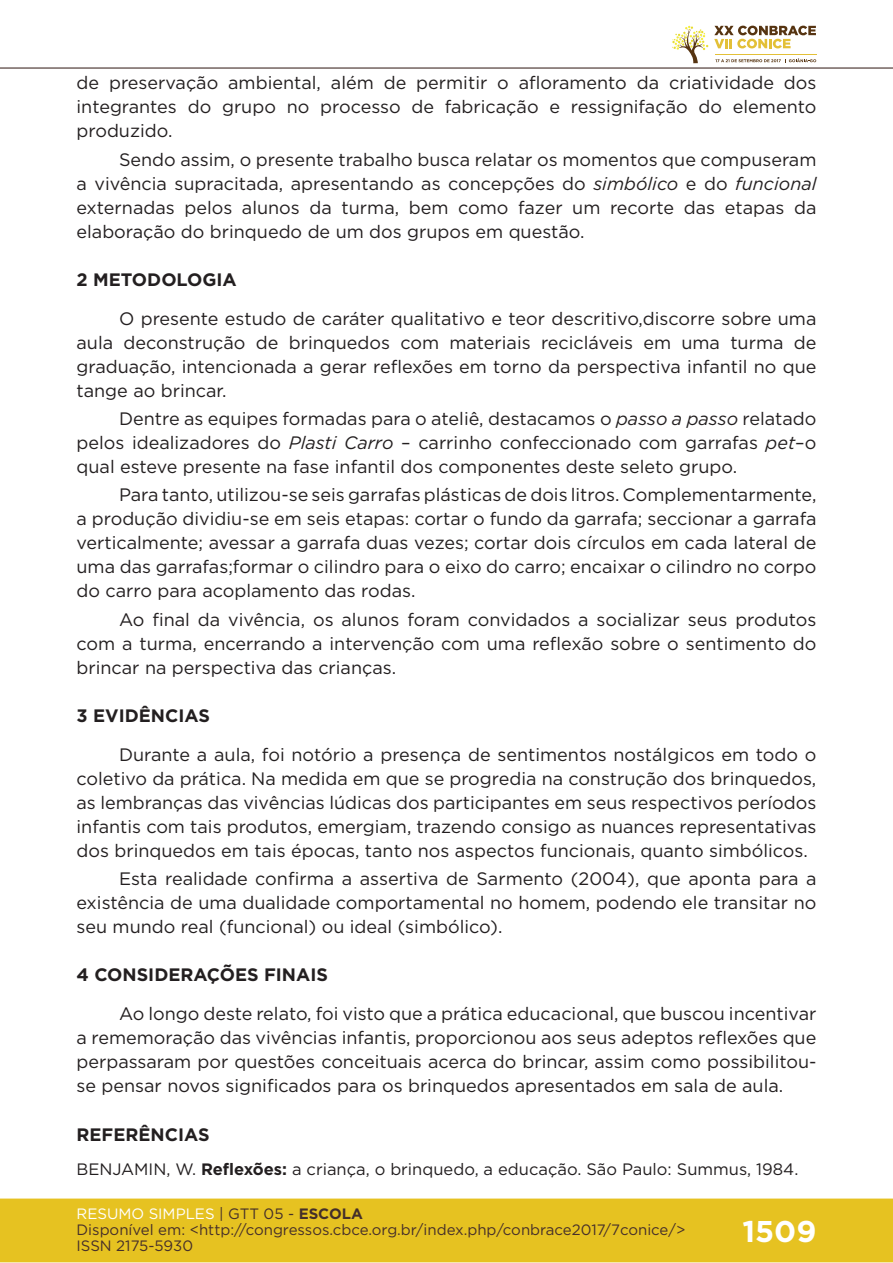
<style>
.page{position:relative;width:893px;height:1263px;background:#fff}
.page>*{position:absolute;margin:0;border:0;box-sizing:border-box;transform-origin:0 0}
.t1{font:700 30px "Gotham";color:#fff}
.t2{font:18px/24px "Gotham";color:#231f20;text-align:justify}
.t3{font:700 18px "Gotham";color:#231f20}
.t4{font:16.5px "Gotham";color:#231f20}
.t5{font:15px/16px "Gotham";color:#462f2a}
.s1{font-style:italic}
.s2{font-weight:700}
.s3{color:#fff}
.s4{color:#442f2a}
.s5{font-weight:700;color:#442f2a}
</style>
<div class="page">
<div style="left:0;top:1198px;width:893px;height:64px;background:#e6c221;border:2px solid #e6c221"></div>
<hr style="left:0;top:67px;width:893px;height:2px;background:#442f2a">
<svg style="left:672px;top:26px;width:144px;height:37px"></svg>
<hr style="left:0;top:0;width:1px;height:150px;background:#fff">
<p class="t2" style="left:77px;top:71px;width:741px">de preservação ambiental, além de permitir o afloramento da criatividade dos integrantes do grupo no processo de fabricação e ressignifação do elemento produzido.</p>
<p class="t2" style="left:77px;top:147px;width:741px;text-indent:43px">Sendo assim, o presente trabalho busca relatar os momentos que compuseram a vivência supracitada, apresentando as concepções do <span class="s1">simbólico</span> e do <span class="s1">funcional </span>externadas pelos alunos da turma, bem como fazer um recorte das etapas da elaboração do brinquedo de um dos grupos em questão.</p>
<p class="t3" style="left:77px;top:268px;width:162px">2 METODOLOGIA</p>
<p class="t2" style="left:77px;top:306px;width:741px;text-indent:43px">O presente estudo de caráter qualitativo e teor descritivo,discorre sobre uma aula deconstrução de brinquedos com materiais recicláveis em uma turma de graduação, intencionada a gerar reflexões em torno da perspectiva infantil no que tange ao brincar.</p>
<p class="t2" style="left:77px;top:406px;width:741px;text-indent:43px">Dentre as equipes formadas para o ateliê, destacamos o <span class="s1">passo a passo</span> relatado pelos idealizadores do <span class="s1">Plasti Carro</span> – carrinho confeccionado com garrafas <span class="s1">pet</span>–o qual esteve presente na fase infantil dos componentes deste seleto grupo.</p>
<p class="t2" style="left:77px;top:483px;width:741px;text-indent:43px">Para tanto, utilizou-se seis garrafas plásticas de dois litros. Complementarmente, a produção dividiu-se em seis etapas: cortar o fundo da garrafa; seccionar a garrafa verticalmente; avessar a garrafa duas vezes; cortar dois círculos em cada lateral de uma das garrafas;formar o cilindro para o eixo do carro; encaixar o cilindro no corpo do carro para acoplamento das rodas.</p>
<p class="t2" style="left:77px;top:607px;width:741px;text-indent:43px">Ao final da vivência, os alunos foram convidados a socializar seus produtos com a turma, encerrando a intervenção com uma reflexão sobre o sentimento do brincar na perspectiva das crianças.</p>
<p class="t3" style="left:77px;top:703px;width:135px">3 EVIDÊNCIAS</p>
<p class="t2" style="left:77px;top:742px;width:741px;text-indent:43px">Durante a aula, foi notório a presença de sentimentos nostálgicos em todo o coletivo da prática. Na medida em que se progredia na construção dos brinquedos, as lembranças das vivências lúdicas dos participantes em seus respectivos períodos infantis com tais produtos, emergiam, trazendo consigo as nuances representativas dos brinquedos em tais épocas, tanto nos aspectos funcionais, quanto simbólicos.</p>
<p class="t2" style="left:77px;top:866px;width:741px;text-indent:43px">Esta realidade confirma a assertiva de Sarmento (2004), que aponta para a existência de uma dualidade comportamental no homem, podendo ele transitar no seu mundo real (funcional) ou ideal (simbólico).</p>
<p class="t3" style="left:77px;top:963px;width:253px">4 CONSIDERAÇÕES FINAIS</p>
<p class="t2" style="left:77px;top:1002px;width:741px;text-indent:43px">Ao longo deste relato, foi visto que a prática educacional, que buscou incentivar a rememoração das vivências infantis, proporcionou aos seus adeptos reflexões que perpassaram por questões conceituais acerca do brincar, assim como possibilitou&shy;se pensar novos significados para os brinquedos apresentados em sala de aula.</p>
<p class="t3" style="left:77px;top:1122px;width:135px">REFERÊNCIAS</p>
<p class="t4" style="left:77px;top:1158px;width:723px">BENJAMIN, W. <span class="s2">Reflexões:</span> a criança, o brinquedo, a educação. São Paulo: Summus, 1984.</p>
<p class="t5" style="left:77px;top:1205px;width:610px"><span class="s3">RESUMO SIMPLES</span> <span class="s4">| GTT 05 -</span> <span class="s5">ESCOLA<br></span>Disponível em: &lt;http://congressos.cbce.org.br/index.php/conbrace2017/7conice/&gt;<br>ISSN 2175-5930</p>
<h1 class="t1" style="left:742px;top:1212px;width:76px">1509</h1>
</div>
